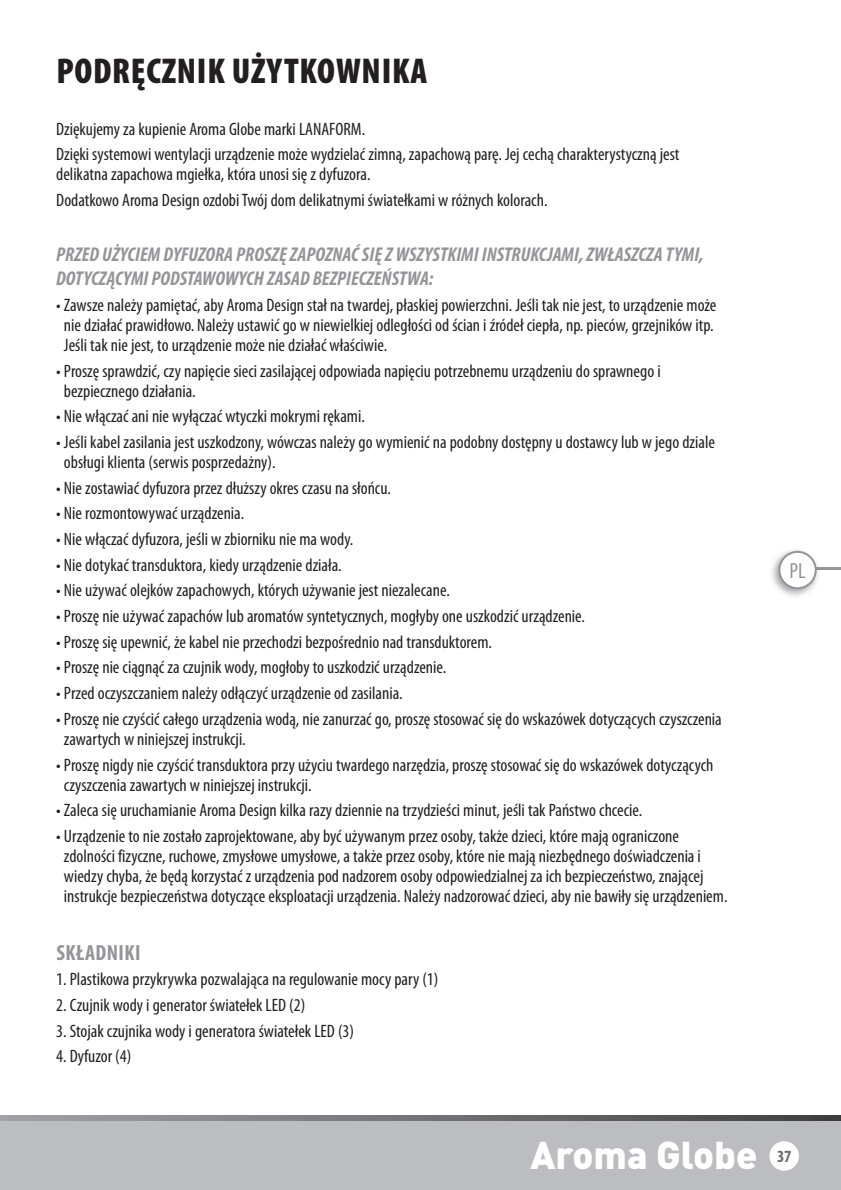
<style>
.page{position:relative;width:841px;height:1190px;background:#fff}
.page>*{position:absolute;margin:0;border:0;box-sizing:border-box;transform-origin:0 0}
.t1{font:900 38.4px "DIN";color:#fff}
.t2{font:900 condensed 36px "Myriad Pro";letter-spacing:.02em;color:#231f20}
.t3{font:700 condensed 22px "Myriad Pro";letter-spacing:.02em;color:#939598}
.t4{font:condensed 22px "Myriad Pro";color:#939598}
.t5{font:italic 700 condensed 20px/24px "Myriad Pro";color:#939598}
.t6{font:condensed 18px/20px "Myriad Pro";color:#231f20}
.t7{font:700 condensed 17.2px "Myriad Pro";color:#6c6d70}
</style>
<div class="page">
<div style="left:0;top:1118px;width:841px;height:72px;background:#bcbdc0"></div>
<hr style="left:814px;top:567px;width:27px;height:2px;background:#939598">
<img style="left:772px;top:550px;width:39px;height:46px">
<svg style="left:778px;top:551px;width:42px;height:38px"></svg>
<svg style="left:0;top:1115px;width:841px;height:5px;background:#707274"></svg>
<div style="left:769px;top:1141px;width:30px;height:29px;background:#fff;border-radius:50%"></div>
<h2 class="t2" style="left:57px;top:51px;width:372px">PODRĘCZNIK UŻYTKOWNIKA</h2>
<p class="t6" style="left:56px;top:116px;width:625px;line-height:25.6px">Dziękujemy za kupienie Aroma Globe marki LANAFORM.<br>Dzięki systemowi wentylacji urządzenie może wydzielać zimną, zapachową parę. Jej cechą charakterystyczną jest</p>
<p class="t6" style="left:56px;top:161px;width:493px;line-height:25.6px">delikatna zapachowa mgiełka, która unosi się z dyfuzora.<br>Dodatkowo Aroma Design ozdobi Twój dom delikatnymi światełkami w różnych kolorach.</p>
<p class="t5" style="left:56px;top:243px;width:649px">PRZED UŻYCIEM DYFUZORA PROSZĘ ZAPOZNAĆ SIĘ Z WSZYSTKIMI INSTRUKCJAMI, ZWŁASZCZA TYMI,<br>DOTYCZĄCYMI PODSTAWOWYCH ZASAD BEZPIECZEŃSTWA:</p>
<p class="t6" style="left:64px;top:295px;width:654px;text-indent:-8px">• Zawsze należy pamiętać, aby Aroma Design stał na twardej, płaskiej powierzchni. Jeśli tak nie jest, to urządzenie może nie działać prawidłowo. Należy ustawić go w niewielkiej odległości od ścian i źródeł ciepła, np. pieców, grzejników itp.<br>Jeśli tak nie jest, to urządzenie może nie działać właściwie.</p>
<p class="t6" style="left:64px;top:360px;width:598px;text-indent:-8px">• Proszę sprawdzić, czy napięcie sieci zasilającej odpowiada napięciu potrzebnemu urządzeniu do sprawnego i bezpiecznego działania.</p>
<p class="t6" style="left:56px;top:406px;width:310px">• Nie włączać ani nie wyłączać wtyczki mokrymi rękami.</p>
<p class="t6" style="left:64px;top:432px;width:652px;text-indent:-8px">• Jeśli kabel zasilania jest uszkodzony, wówczas należy go wymienić na podobny dostępny u dostawcy lub w jego dziale obsługi klienta (serwis posprzedażny).</p>
<p class="t6" style="left:56px;top:477px;width:336px">• Nie zostawiać dyfuzora przez dłuższy okres czasu na słońcu.</p>
<p class="t6" style="left:56px;top:503px;width:190px">• Nie rozmontowywać urządzenia.</p>
<p class="t6" style="left:56px;top:529px;width:299px">• Nie włączać dyfuzora, jeśli w zbiorniku nie ma wody.</p>
<p class="t6" style="left:56px;top:554px;width:287px">• Nie dotykać transduktora, kiedy urządzenie działa.</p>
<p class="t6" style="left:56px;top:580px;width:395px">• Nie używać olejków zapachowych, których używanie jest niezalecane.</p>
<p class="t6" style="left:56px;top:606px;width:530px">• Proszę nie używać zapachów lub aromatów syntetycznych, mogłyby one uszkodzić urządzenie.</p>
<p class="t6" style="left:56px;top:631px;width:437px">• Proszę się upewnić, że kabel nie przechodzi bezpośrednio nad transduktorem.</p>
<p class="t6" style="left:56px;top:657px;width:392px">• Proszę nie ciągnąć za czujnik wody, mogłoby to uszkodzić urządzenie.</p>
<p class="t6" style="left:56px;top:683px;width:348px">• Przed oczyszczaniem należy odłączyć urządzenie od zasilania.</p>
<p class="t6" style="left:64px;top:708px;width:659px;text-indent:-8px">• Proszę nie czyścić całego urządzenia wodą, nie zanurzać go, proszę stosować się do wskazówek dotyczących czyszczenia zawartych w niniejszej instrukcji.</p>
<p class="t6" style="left:64px;top:754px;width:651px;text-indent:-8px">• Proszę nigdy nie czyścić transduktora przy użyciu twardego narzędzia, proszę stosować się do wskazówek dotyczących czyszczenia zawartych w niniejszej instrukcji.</p>
<p class="t6" style="left:56px;top:800px;width:588px">• Zaleca się uruchamianie Aroma Design kilka razy dziennie na trzydzieści minut, jeśli tak Państwo chcecie.</p>
<p class="t6" style="left:64px;top:825px;width:665px;text-indent:-8px">• Urządzenie to nie zostało zaprojektowane, aby być używanym przez osoby, także dzieci, które mają ograniczone zdolności fizyczne, ruchowe, zmysłowe umysłowe, a także przez osoby, które nie mają niezbędnego doświadczenia i wiedzy chyba, że będą korzystać z urządzenia pod nadzorem osoby odpowiedzialnej za ich bezpieczeństwo, znającej instrukcje bezpieczeństwa dotyczące eksploatacji urządzenia. Należy nadzorować dzieci, aby nie bawiły się urządzeniem.</p>
<p class="t3" style="left:56px;top:938px;width:86px">SKŁADNIKI</p>
<p class="t6" style="left:56px;top:969px;width:384px">1. Plastikowa przykrywka pozwalająca na regulowanie mocy pary (1)</p>
<p class="t6" style="left:56px;top:994px;width:251px">2. Czujnik wody i generator światełek LED (2)</p>
<p class="t6" style="left:56px;top:1020px;width:299px">3. Stojak czujnika wody i generatora światełek LED (3)</p>
<p class="t6" style="left:56px;top:1046px;width:77px">4. Dyfuzor (4)</p>
<p class="t4" style="left:789px;top:557px;width:18px">PL</p>
<h1 class="t1" style="left:530px;top:1129px;width:229px">Aroma Globe</h1>
<p class="t7" style="left:777px;top:1145px;width:16px">37</p>
</div>
